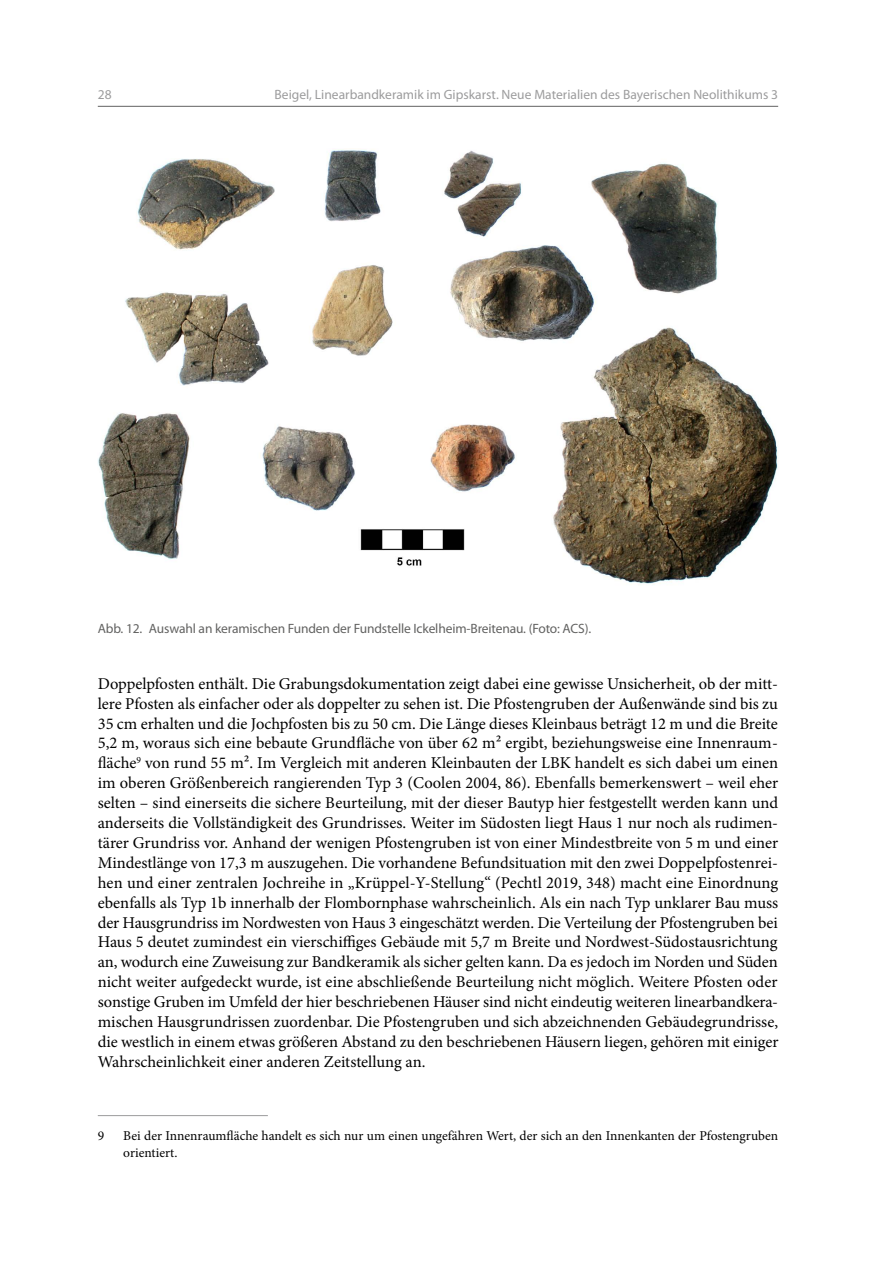
<style>
.page{position:relative;width:893px;height:1263px;background:#fff}
.page>*{position:absolute;margin:0;border:0;box-sizing:border-box;transform-origin:0 0}
.t1{font:16.5px/20px "Minion Pro";color:#000;text-align:justify}
.Fußnotentext{font:13.5px/16.4px "Minion Pro";letter-spacing:-.01em;color:#000}
.t2{font:13.5px "Myriad Pro";color:#9c9c9d}
.Abb_-Beschriftung{font:13.5px "Myriad Pro";letter-spacing:-.01em;color:#626261}
</style>
<div class="page">
<hr style="left:98px;top:106px;width:680px;height:1px;background:#626261">
<hr style="left:98px;top:1115px;width:170px;height:1px;background:#9c9c9d">
<img style="left:98px;top:150px;width:680px;height:435px">
<p class="t2" style="left:98px;top:87px;width:15px">28</p>
<p class="t2" style="left:275px;top:87px;width:505px">Beigel, Linearbandkeramik im Gipskarst. Neue Materialien des Bayerischen Neolithikums 3</p>
<p class="Abb_-Beschriftung" style="left:98px;top:620px;width:495px">Abb. 12. Auswahl an keramischen Funden der Fundstelle Ickelheim-Breitenau. (Foto: ACS).</p>
<p class="t1" style="left:98px;top:673px;width:682px">Doppelpfosten enthält. Die Grabungsdokumentation zeigt dabei eine gewisse Unsicherheit, ob der mitt&shy;lere Pfosten als einfacher oder als doppelter zu sehen ist. Die Pfostengruben der Außenwände sind bis zu 35 cm erhalten und die Jochpfosten bis zu 50 cm. Die Länge dieses Kleinbaus beträgt 12 m und die Breite 5,2 m, woraus sich eine bebaute Grundfläche von über 62 m² ergibt, beziehungsweise eine Innenraum&shy;fläche<sup>9</sup> von rund 55 m². Im Vergleich mit anderen Kleinbauten der LBK handelt es sich dabei um einen im oberen Größenbereich rangierenden Typ 3 (Coolen 2004, 86). Ebenfalls bemerkenswert – weil eher selten – sind einerseits die sichere Beurteilung, mit der dieser Bautyp hier festgestellt werden kann und anderseits die Vollständigkeit des Grundrisses. Weiter im Südosten liegt Haus 1 nur noch als rudimen&shy;tärer Grundriss vor. Anhand der wenigen Pfostengruben ist von einer Mindestbreite von 5 m und einer Mindestlänge von 17,3 m auszugehen. Die vorhandene Befundsituation mit den zwei Doppelpfostenrei&shy;hen und einer zentralen Jochreihe in „Krüppel-Y-Stellung“ (Pechtl 2019, 348) macht eine Einordnung ebenfalls als Typ 1b innerhalb der Flombornphase wahrscheinlich. Als ein nach Typ unklarer Bau muss der Hausgrundriss im Nordwesten von Haus 3 eingeschätzt werden. Die Verteilung der Pfostengruben bei Haus 5 deutet zumindest ein vierschiffiges Gebäude mit 5,7 m Breite und Nordwest-Südostausrichtung an, wodurch eine Zuweisung zur Bandkeramik als sicher gelten kann. Da es jedoch im Norden und Süden nicht weiter aufgedeckt wurde, ist eine abschließende Beurteilung nicht möglich. Weitere Pfosten oder sonstige Gruben im Umfeld der hier beschriebenen Häuser sind nicht eindeutig weiteren linearbandkera&shy;mischen Hausgrundrissen zuordenbar. Die Pfostengruben und sich abzeichnenden Gebäudegrundrisse, die westlich in einem etwas größeren Abstand zu den beschriebenen Häusern liegen, gehören mit einiger Wahrscheinlichkeit einer anderen Zeitstellung an.</p>
<p class="Fußnotentext" style="left:98px;top:1128px;width:8px">9</p>
<p class="Fußnotentext" style="left:123px;top:1128px;width:656px">Bei der Innenraumfläche handelt es sich nur um einen ungefähren Wert, der sich an den Innenkanten der Pfostengruben orientiert.</p>
</div>
